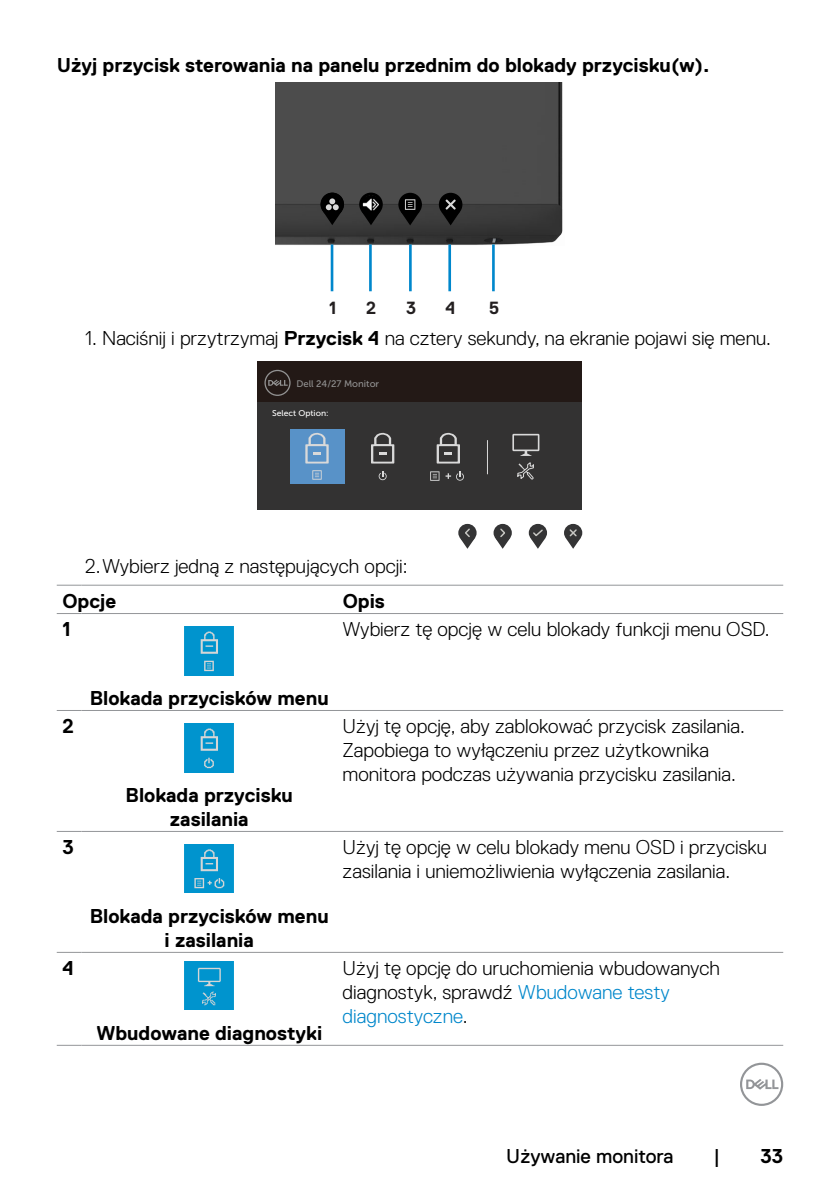
<style>
.page{position:relative;width:840px;height:1191px;background:#fff}
.page>*{position:absolute;margin:0;border:0;box-sizing:border-box;transform-origin:0 0}
.t1{font:300 20px/24px "Dell Replica";color:#000}
.t2{font:700 20px/24px "Dell Replica";color:#000;text-align:center}
.t3{font:20px "Dell Replica";color:#000}
.t4{font:700 17.6px "Dell Replica";color:#231f20}
.t5{font:9.4px "Museo Sans For Dell 500";color:#929292}
.t6{font:8.4px "Museo Sans For Dell 500";color:#fff}
.s1{font-weight:700}
.s2{color:#0087cb}
</style>
<div class="page">
<svg style="left:740px;top:1062px;width:42px;height:44px"></svg>
<img style="left:276px;top:83px;width:287px;height:163px">
<div style="left:438px;top:193px;width:24px;height:23px;background:#000;border-radius:50%"></div>
<svg style="left:441px;top:199px;width:19px;height:26px"></svg>
<div style="left:398px;top:193px;width:23px;height:23px;background:#000;border-radius:50%"></div>
<svg style="left:400px;top:199px;width:19px;height:26px"></svg>
<div style="left:320px;top:193px;width:24px;height:23px;background:#000;border-radius:50%"></div>
<div style="left:320px;top:193px;width:23px;height:23px;background:#000;border-radius:50%"></div>
<svg style="left:323px;top:198px;width:18px;height:27px"></svg>
<svg style="left:361px;top:212px;width:19px;height:13px"></svg>
<div style="left:359px;top:193px;width:23px;height:23px;background:#000;border-radius:50%"></div>
<img style="left:362px;top:196px;width:17px;height:17px;border-radius:9px">
<hr style="left:330px;top:244px;width:3px;height:47px;background:#0087cc">
<hr style="left:369px;top:244px;width:2px;height:47px;background:#0087cc">
<hr style="left:409px;top:244px;width:2px;height:47px;background:#0087cc">
<hr style="left:448px;top:244px;width:3px;height:47px;background:#0087cc">
<hr style="left:492px;top:244px;width:2px;height:47px;background:#0087cc">
<div style="left:257px;top:361px;width:325px;height:149px;background:#231916"></div>
<div style="left:257px;top:402px;width:325px;height:108px;background:#333232"></div>
<svg style="left:264px;top:370px;width:26px;height:26px"></svg>
<div style="left:290px;top:429px;width:54px;height:54px;background:#5892c8"></div>
<svg style="left:312px;top:470px;width:9px;height:10px"></svg>
<svg style="left:305px;top:433px;width:23px;height:30px"></svg>
<svg style="left:371px;top:433px;width:23px;height:30px"></svg>
<svg style="left:436px;top:433px;width:23px;height:30px"></svg>
<svg style="left:378px;top:471px;width:8px;height:9px"></svg>
<svg style="left:430px;top:471px;width:9px;height:10px"></svg>
<svg style="left:445px;top:471px;width:19px;height:10px"></svg>
<hr style="left:487px;top:440px;width:1px;height:34px;background:#d9d9d9">
<div style="left:458px;top:524px;width:18px;height:18px;background:#343435;border-radius:50%"></div>
<svg style="left:460px;top:528px;width:14px;height:21px"></svg>
<svg style="left:493px;top:524px;width:18px;height:18px"></svg>
<svg style="left:495px;top:528px;width:15px;height:21px"></svg>
<svg style="left:528px;top:524px;width:18px;height:18px"></svg>
<svg style="left:530px;top:529px;width:15px;height:20px"></svg>
<svg style="left:563px;top:524px;width:19px;height:18px"></svg>
<svg style="left:565px;top:529px;width:15px;height:20px"></svg>
<svg style="left:512px;top:434px;width:27px;height:46px"></svg>
<svg style="left:57px;top:585px;width:24px;height:1px"></svg>
<hr style="left:81px;top:585px;width:256px;height:1px;background:#939598">
<hr style="left:337px;top:585px;width:445px;height:1px;background:#939598">
<svg style="left:57px;top:613px;width:24px;height:1px"></svg>
<hr style="left:81px;top:613px;width:256px;height:1px;background:#939598">
<hr style="left:337px;top:613px;width:445px;height:1px;background:#939598">
<svg style="left:57px;top:710px;width:24px;height:1px"></svg>
<hr style="left:81px;top:710px;width:256px;height:1px;background:#939598">
<hr style="left:337px;top:710px;width:445px;height:1px;background:#939598">
<svg style="left:57px;top:831px;width:24px;height:1px"></svg>
<hr style="left:81px;top:831px;width:256px;height:1px;background:#939598">
<hr style="left:337px;top:831px;width:445px;height:1px;background:#939598">
<svg style="left:57px;top:952px;width:24px;height:1px"></svg>
<hr style="left:81px;top:952px;width:256px;height:1px;background:#939598">
<hr style="left:337px;top:952px;width:445px;height:1px;background:#939598">
<svg style="left:57px;top:1045px;width:24px;height:1px"></svg>
<hr style="left:81px;top:1045px;width:256px;height:1px;background:#939598">
<hr style="left:337px;top:1045px;width:445px;height:1px;background:#939598">
<img style="left:185px;top:626px;width:49px;height:49px">
<img style="left:185px;top:723px;width:49px;height:49px">
<img style="left:185px;top:844px;width:49px;height:49px">
<img style="left:185px;top:961px;width:49px;height:49px">
<p class="t2" style="left:57px;top:53px;width:654px">Użyj przycisk sterowania na panelu przednim do blokady przycisku(w).</p>
<p class="t4" style="left:329px;top:298px;width:9px">1</p>
<p class="t4" style="left:366px;top:298px;width:12px">2</p>
<p class="t4" style="left:406px;top:298px;width:12px">3</p>
<p class="t4" style="left:445px;top:298px;width:12px">4</p>
<p class="t4" style="left:488px;top:298px;width:12px">5</p>
<p class="t1" style="left:85px;top:326px;width:687px">1. Naciśnij i przytrzymaj <span class="s1">Przycisk 4</span> na cztery sekundy, na ekranie pojawi się menu.</p>
<p class="t5" style="left:296px;top:378px;width:84px">Dell 24/27 Monitor</p>
<p class="t6" style="left:272px;top:408px;width:58px">Select Option:</p>
<p class="t1" style="left:85px;top:554px;width:324px">2. Wybierz jedną z następujących opcji:</p>
<p class="t2" style="left:62px;top:589px;width:55px">Opcje</p>
<p class="t2" style="left:342px;top:589px;width:44px">Opis</p>
<p class="t2" style="left:62px;top:617px;width:10px">1</p>
<p class="t1" style="left:342px;top:617px;width:428px">Wybierz tę opcję w celu blokady funkcji menu OSD.</p>
<p class="t2" style="left:90px;top:686px;width:240px">Blokada przycisków menu</p>
<p class="t2" style="left:62px;top:714px;width:13px">2</p>
<p class="t1" style="left:342px;top:714px;width:403px">Użyj tę opcję, aby zablokować przycisk zasilania.<br>Zapobiega to wyłączeniu przez użytkownika monitora podczas używania przycisku zasilania.</p>
<p class="t2" style="left:125px;top:783px;width:169px">Blokada przycisku zasilania</p>
<p class="t2" style="left:62px;top:835px;width:13px">3</p>
<p class="t1" style="left:342px;top:835px;width:426px">Użyj tę opcję w celu blokady menu OSD i przycisku zasilania i uniemożliwienia wyłączenia zasilania.</p>
<p class="t2" style="left:90px;top:904px;width:240px">Blokada przycisków menu i zasilania</p>
<p class="t2" style="left:62px;top:956px;width:13px">4</p>
<p class="t2" style="left:96px;top:1020px;width:227px">Wbudowane diagnostyki</p>
<p class="t1" style="left:342px;top:956px;width:378px">Użyj tę opcję do uruchomienia wbudowanych diagnostyk, sprawdź <span class="s2">Wbudowane testy diagnostyczne</span>.</p>
<p class="t3" style="left:506px;top:1144px;width:168px">Używanie monitora</p>
<p class="t3" style="left:713px;top:1144px;width:8px">|</p>
<p class="t2" style="left:760px;top:1143px;width:24px">33</p>
</div>
